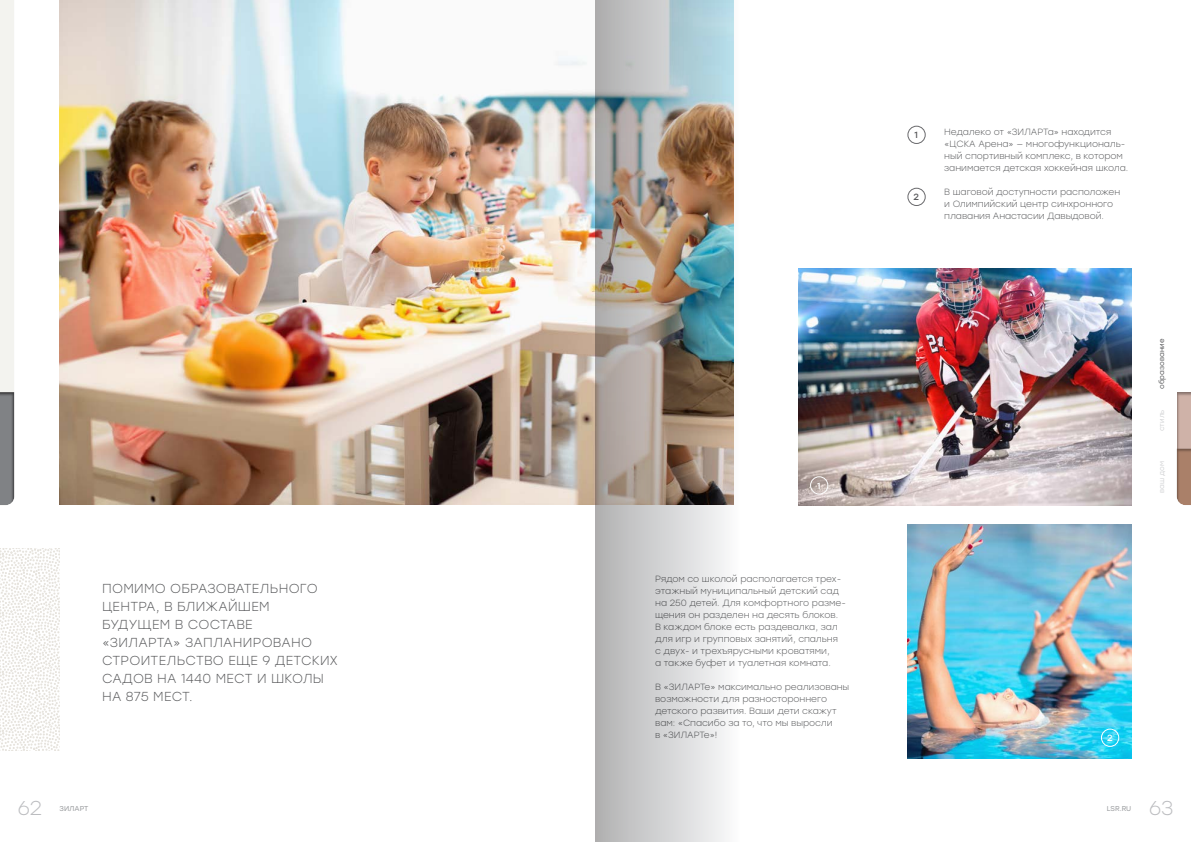
<style>
.page{position:relative;width:1191px;height:842px;background:#fff}
.page>*{position:absolute;margin:0;border:0;box-sizing:border-box;transform-origin:0 0}
.t1{font:300 20px "Stolzl";color:#bcbdc0}
.TXT{font:300 13px/18px "Stolzl";letter-spacing:.02em;color:#57585a}
.txt{font:300 9px/12px "Stolzl";letter-spacing:-.005em;color:#57585a}
.txt-2{font:9px "Stolzl";color:#57585a}
.txt-3{font:9px "Stolzl";color:#fff}
.t2{font:7px "Stolzl";color:#939598}
.t3{font:7px "Stolzl";color:#57585a}
.t4{font:7px "Stolzl";color:#d1d2d4}
</style>
<div class="page">
<img style="left:60px;top:0;width:535px;height:505px">
<img style="left:798px;top:268px;width:333px;height:237px">
<img style="left:907px;top:524px;width:224px;height:234px">
<svg style="left:0;top:548px;width:60px;height:202px"></svg>
<div style="left:907px;top:126px;width:18px;height:18px;border:1px solid #69696c;border-radius:50%"></div>
<div style="left:810px;top:476px;width:18px;height:19px;border:1px solid #fff;border-radius:50%"></div>
<div style="left:907px;top:188px;width:18px;height:18px;border:1px solid #69696c;border-radius:50%"></div>
<div style="left:1101px;top:729px;width:18px;height:18px;border:1px solid #fff;border-radius:50%"></div>
<div style="left:0;top:0;width:14px;height:390px;background:#f3f3ef"></div>
<div style="left:0;top:390px;width:16px;height:115px;background:#231f20;opacity:.6"></div>
<svg style="left:1177px;top:392px;width:14px;height:55px"></svg>
<div style="left:1176px;top:447px;width:15px;height:59px;background:#231f20;opacity:.4"></div>
<img style="left:595px;top:0;width:139px;height:842px">
<p class="TXT" style="left:102px;top:579px;width:237px">ПОМИМО ОБРАЗОВАТЕЛЬНОГО<br>ЦЕНТРА, В БЛИЖАЙШЕМ<br>БУДУЩЕМ В СОСТАВЕ<br>«ЗИЛАРТА» ЗАПЛАНИРОВАНО<br>СТРОИТЕЛЬСТВО ЕЩЕ 9 ДЕТСКИХ<br>САДОВ НА 1440 МЕСТ И ШКОЛЫ<br>НА 875 МЕСТ.</p>
<p class="txt-3" style="left:817px;top:479px;width:5px">1</p>
<p class="txt" style="left:655px;top:573px;width:192px">Рядом со школой располагается трех&shy;этажный муниципальный детский сад на 250 детей. Для комфортного разме&shy;щения он разделен на десять блоков.<br>В каждом блоке есть раздевалка, зал для игр и групповых занятий, спальня с двух- и трехъярусными кроватями,<br>а также буфет и туалетная комната.</p>
<p class="txt" style="left:655px;top:681px;width:196px">В «ЗИЛАРТе» максимально реализованы возможности для разностороннего детского развития. Ваши дети скажут вам: «Спасибо за то, что мы выросли<br>в «ЗИЛАРТе»!</p>
<p class="txt-2" style="left:914px;top:129px;width:5px">1</p>
<p class="txt-2" style="left:913px;top:190px;width:7px">2</p>
<p class="txt" style="left:944px;top:126px;width:185px">Недалеко от «ЗИЛАРТа» находится «ЦСКА Арена» — многофункциональ&shy;ный спортивный комплекс, в котором занимается детская хоккейная школа.</p>
<p class="txt" style="left:944px;top:186px;width:178px">В шаговой доступности расположен и Олимпийский центр синхронного плавания Анастасии Давыдовой.</p>
<p class="t3" style="left:1156px;top:389px;width:52px;rotate:-90deg">образование</p>
<p class="t4" style="left:1156px;top:431px;width:23px;rotate:-90deg">стиль</p>
<p class="t4" style="left:1156px;top:493px;width:33px;rotate:-90deg">ваш дом</p>
<p class="txt-3" style="left:1107px;top:731px;width:7px">2</p>
<h1 class="t1" style="left:18px;top:795px;width:26px">62</h1>
<p class="t2" style="left:60px;top:803px;width:30px">ЗИЛАРТ</p>
<p class="t2" style="left:1107px;top:803px;width:26px">LSR.RU</p>
<h1 class="t1" style="left:1149px;top:795px;width:26px">63</h1>
</div>
